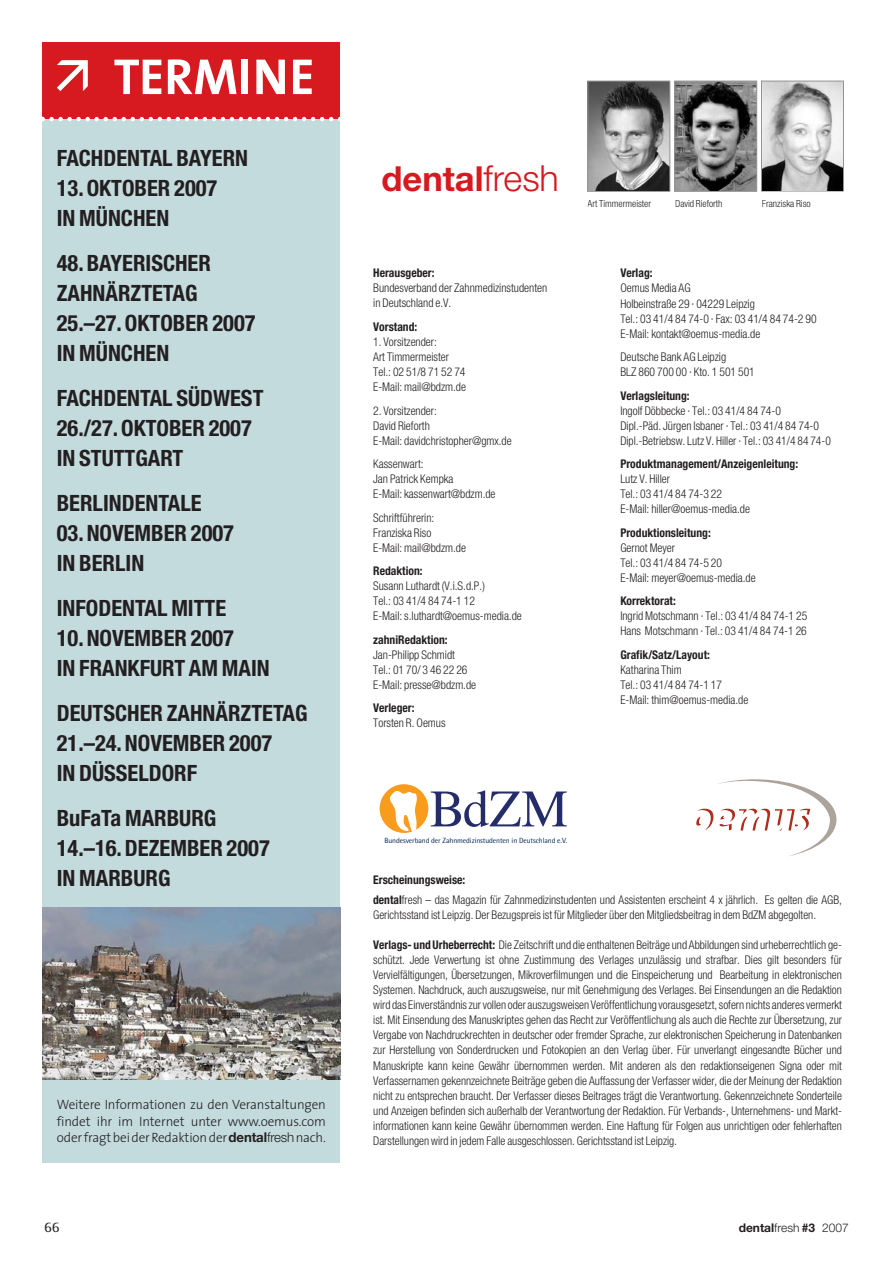
<style>
.page{position:relative;width:893px;height:1263px;background:#fff}
.page>*{position:absolute;margin:0;border:0;box-sizing:border-box;transform-origin:0 0}
.t1{font:52.65px "Times";color:#242d6a}
.t2{font:700 51px "The Sans";color:#fff}
.t3{font:700 34.5px "Helvetica Neue";color:#d71920}
.t4{font:700 condensed 22.5px/30px "Helvetica Neue";color:#231f20}
.t5{font:15px "Rotis Serif";color:#231f20}
.t6{font:300 13.5px/16.5px "The Sans";letter-spacing:-.01em;color:#231f20;text-align:justify}
.t7{font:300 condensed 12px/15px "Helvetica Neue";color:#231f20;scale:.96 1}
.t8{font:300 condensed 12px/15px "Helvetica Neue";color:#231f20}
.t9{font:700 condensed 12px "Helvetica Neue";color:#231f20}
.t10{font:300 12px "Helvetica Neue";color:#231f20}
.t11{font:300 condensed 9.75px "Helvetica Neue";color:#231f20}
.t12{font:7.5px "Rotis Semi Sans";letter-spacing:-.01em;color:#002551}
.s1{font-family:"Helvetica Neue";font-weight:700}
.s2{font-family:"Helvetica Neue"}
.s3{font-weight:300;font-size:36px}
.s4{font-weight:700}
</style>
<div class="page">
<div style="left:43px;top:43px;width:297px;height:1120px;background:#c4dbde"></div>
<svg style="left:696px;top:779px;width:140px;height:77px"></svg>
<div style="left:380px;top:784px;width:48px;height:49px;background:#f99c1c;border-radius:50%"></div>
<img style="left:388px;top:784px;width:30px;height:49px">
<img style="left:676px;top:83px;width:79px;height:107px">
<div style="left:674px;top:81px;width:83px;height:111px;border:1px solid #939598"></div>
<img style="left:763px;top:83px;width:79px;height:107px">
<div style="left:761px;top:81px;width:83px;height:111px;border:1px solid #939598"></div>
<img style="left:590px;top:83px;width:78px;height:107px">
<div style="left:588px;top:81px;width:82px;height:111px;border:1px solid #939598"></div>
<div style="left:43px;top:43px;width:297px;height:76px;background:#d71920"></div>
<svg style="left:43px;top:117px;width:297px;height:4px"></svg>
<img style="left:43px;top:907px;width:297px;height:173px">
<h2 class="t2" style="left:114px;top:51px;width:202px">TERMINE</h2>
<h3 class="t4" style="left:57px;top:145px;width:193px">FACHDENTAL BAYERN</h3>
<h3 class="t4" style="left:57px;top:175px;width:162px">13. OKTOBER 2007<br>IN MÜNCHEN</h3>
<h3 class="t4" style="left:57px;top:250px;width:200px">48. BAYERISCHER<br>ZAHNÄRZTETAG<br>25.–27. OKTOBER 2007<br>IN MÜNCHEN</h3>
<h3 class="t4" style="left:57px;top:385px;width:208px">FACHDENTAL SÜDWEST<br>26./27. OKTOBER 2007<br>IN STUTTGART</h3>
<h3 class="t4" style="left:57px;top:490px;width:146px">BERLINDENTALE</h3>
<h3 class="t4" style="left:57px;top:520px;width:179px">03. NOVEMBER 2007<br>IN BERLIN</h3>
<h3 class="t4" style="left:57px;top:595px;width:171px">INFODENTAL MITTE</h3>
<h3 class="t4" style="left:57px;top:625px;width:214px">10. NOVEMBER 2007<br>IN FRANKFURT AM MAIN</h3>
<h3 class="t4" style="left:57px;top:700px;width:252px">DEUTSCHER ZAHNÄRZTETAG<br>21.–24. NOVEMBER 2007<br>IN DÜSSELDORF</h3>
<h3 class="t4" style="left:57px;top:805px;width:215px">BuFaTa MARBURG<br>14.–16. DEZEMBER 2007<br>IN MARBURG</h3>
<p class="t6" style="left:57px;top:1098px;width:271px">Weitere Informationen zu den Veranstaltungen findet ihr im Internet unter www.oemus.com oder fragt bei der Redaktion der <span class="s1">dental</span><span class="s2">fresh</span>nach.</p>
<h3 class="t3" style="left:381px;top:166px;width:179px">dental<span class="s3">fresh</span></h3>
<p class="t9" style="left:373px;top:269px;width:63px">Herausgeber:</p>
<p class="t8" style="left:373px;top:282px;width:176px">Bundesverband der Zahnmedizinstudenten in Deutschland e.V.</p>
<p class="t9" style="left:373px;top:322px;width:46px">Vorstand:</p>
<p class="t8" style="left:373px;top:335px;width:94px">1. Vorsitzender:<br>Art Timmermeister<br>Tel.: 02 51/8 71 52 74<br>E-Mail: mail@bdzm.de</p>
<p class="t8" style="left:373px;top:404px;width:140px">2. Vorsitzender:<br>David Rieforth<br>E-Mail: davidchristopher@gmx.de</p>
<p class="t8" style="left:373px;top:457px;width:124px">Kassenwart:<br>Jan Patrick Kempka<br>E-Mail: kassenwart@bdzm.de</p>
<p class="t8" style="left:373px;top:511px;width:94px">Schriftführerin:<br>Franziska Riso<br>E-Mail: mail@bdzm.de</p>
<p class="t9" style="left:373px;top:566px;width:51px">Redaktion:</p>
<p class="t8" style="left:373px;top:579px;width:150px">Susann Luthardt (V.i.S.d.P.)<br>Tel.: 03 41/4 84 74-1 12<br>E-Mail: s.luthardt@oemus-media.de</p>
<p class="t9" style="left:373px;top:635px;width:76px">zahniRedaktion:</p>
<p class="t8" style="left:373px;top:648px;width:105px">Jan-Philipp Schmidt<br>Tel.: 01 70/ 3 46 22 26<br>E-Mail: presse@bdzm.de</p>
<p class="t9" style="left:373px;top:703px;width:43px">Verleger:</p>
<p class="t8" style="left:373px;top:716px;width:74px">Torsten R. Oemus</p>
<p class="t11" style="left:588px;top:200px;width:65px">Art Timmermeister</p>
<p class="t11" style="left:675px;top:200px;width:49px">David Rieforth</p>
<p class="t11" style="left:762px;top:200px;width:50px">Franziska Riso</p>
<p class="t9" style="left:620px;top:269px;width:34px">Verlag:</p>
<p class="t8" style="left:620px;top:282px;width:198px">Oemus Media AG<br>Holbeinstraße 29 · 04229 Leipzig<br>Tel.: 03 41/4 84 74-0 · Fax: 03 41/4 84 74-2 90<br>E-Mail: kontakt@oemus-media.de</p>
<p class="t8" style="left:620px;top:350px;width:136px">Deutsche Bank AG Leipzig<br>BLZ 860 700 00 · Kto. 1 501 501</p>
<p class="t9" style="left:620px;top:391px;width:71px">Verlagsleitung:</p>
<p class="t8" style="left:620px;top:404px;width:212px">Ingolf Döbbecke · Tel.: 03 41/4 84 74-0<br>Dipl.-Päd. Jürgen Isbaner · Tel.: 03 41/4 84 74-0<br>Dipl.-Betriebsw. Lutz V. Hiller · Tel.: 03 41/4 84 74-0</p>
<p class="t9" style="left:620px;top:459px;width:179px">Produktmanagement/Anzeigenleitung:</p>
<p class="t8" style="left:620px;top:472px;width:131px">Lutz V. Hiller<br>Tel.: 03 41/4 84 74-3 22<br>E-Mail: hiller@oemus-media.de</p>
<p class="t9" style="left:620px;top:528px;width:92px">Produktionsleitung:</p>
<p class="t8" style="left:620px;top:541px;width:137px">Gernot Meyer<br>Tel.: 03 41/4 84 74-5 20<br>E-Mail: meyer@oemus-media.de</p>
<p class="t9" style="left:620px;top:596px;width:57px">Korrektorat:</p>
<p class="t8" style="left:620px;top:609px;width:188px">Ingrid Motschmann · Tel.: 03 41/4 84 74-1 25<br>Hans Motschmann · Tel.: 03 41/4 84 74-1 26</p>
<p class="t9" style="left:620px;top:650px;width:91px">Grafik/Satz/Layout:</p>
<p class="t8" style="left:620px;top:663px;width:129px">Katharina Thim<br>Tel.: 03 41/4 84 74-1 17<br>E-Mail: thim@oemus-media.de</p>
<h1 class="t1" style="left:430px;top:790px;width:140px">BdZM</h1>
<p class="t12" style="left:384px;top:838px;width:185px">Bundesverband der Zahnmedizinstudenten in Deutschland e.V.</p>
<p class="t7" style="left:373px;top:870px;width:490px;line-height:20.7px"><span class="s4">Erscheinungsweise:<br>dental</span>fresh – das Magazin für Zahnmedizinstudenten und Assistenten erscheint 4 x jährlich. Es gelten die AGB,</p>
<p class="t7" style="left:373px;top:909px;width:463px">Gerichtsstand ist Leipzig. Der Bezugspreis ist für Mitglieder über den Mitgliedsbeitrag in dem BdZM abgegolten.</p>
<p class="t7" style="left:373px;top:939px;width:490px;text-align:justify"><span class="s4">Verlags- und Urheberrecht:</span> Die Zeitschrift und die enthaltenen Beiträge und Abbildungen sind urheberrechtlich ge&shy;schützt. Jede Verwertung ist ohne Zustimmung des Verlages unzulässig und strafbar. Dies gilt besonders für Vervielfältigungen, Übersetzungen, Mikroverfilmungen und die Einspeicherung und Bearbeitung in elektronischen Systemen. Nachdruck, auch auszugsweise, nur mit Genehmigung des Verlages. Bei Einsendungen an die Redaktion wird das Einverständnis zur vollen oder auszugsweisen Veröffentlichung vorausgesetzt, sofern nichts anderes vermerkt ist. Mit Einsendung des Manuskriptes gehen das Recht zur Veröffentlichung als auch die Rechte zur Übersetzung, zur Vergabe von Nachdruckrechten in deutscher oder fremder Sprache, zur elektronischen Speicherung in Datenbanken zur Herstellung von Sonderdrucken und Fotokopien an den Verlag über. Für unverlangt eingesandte Bücher und Manuskripte kann keine Gewähr übernommen werden. Mit anderen als den redaktionseigenen Signa oder mit Verfassernamen gekennzeichnete Beiträge geben die Auffassung der Verfasser wider, die der Meinung der Redaktion nicht zu entsprechen braucht. Der Verfasser dieses Beitrages trägt die Verantwortung. Gekennzeichnete Sonderteile und Anzeigen befinden sich außerhalb der Verantwortung der Redaktion. Für Verbands-, Unternehmens- und Markt&shy;informationen kann keine Gewähr übernommen werden. Eine Haftung für Folgen aus unrichtigen oder fehlerhaften Darstellungen wird in jedem Falle ausgeschlossen. Gerichtsstand ist Leipzig.</p>
<p class="t5" style="left:44px;top:1222px;width:17px">66</p>
<p class="t10" style="left:739px;top:1224px;width:112px"><span class="s4">dental</span>fresh <span class="s4">#3</span> 2007</p>
</div>
